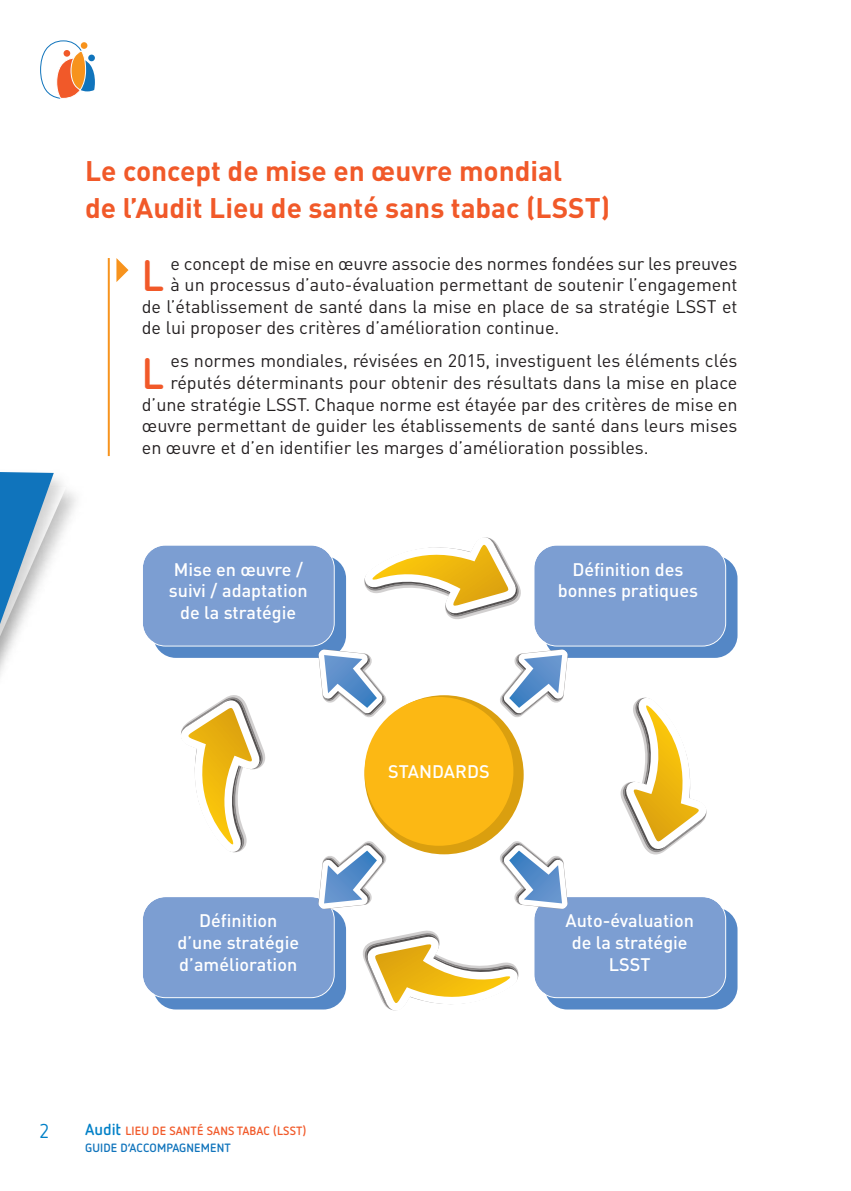
<style>
.page{position:relative;width:851px;height:1191px;background:#fff}
.page>*{position:absolute;margin:0;border:0;box-sizing:border-box;transform-origin:0 0}
.t1{font:700 43.6px "Netto Pro";color:#f15929}
.t2{font:700 28px/36.4px "DIN";color:#f15929}
.t3{font:20px "Netto OT";color:#0080c7}
.t4{font:18px "DIN";color:#231f20}
.t5{font:500 18px/21.6px "DIN";color:#fff;text-align:center}
.t6{font:700 12px/16.8px "Netto Pro";letter-spacing:.01em;color:#f15929}
.s1{font-size:16px;color:#0080c7}
.s2{color:#1074bc}
</style>
<div class="page">
<svg style="left:40px;top:41px;width:55px;height:58px"></svg>
<div style="left:81px;top:42px;width:6px;height:7px;background:#f7931d;border-radius:50%"></div>
<div style="left:64px;top:50px;width:6px;height:7px;background:#f15929;border-radius:50%"></div>
<div style="left:88px;top:55px;width:7px;height:6px;background:#1074bc;border-radius:50%"></div>
<hr style="left:108px;top:258px;width:2px;height:198px;background:#f7931d">
<svg style="left:116px;top:258px;width:12px;height:24px"></svg>
<svg style="left:0;top:472px;width:66px;height:210px"></svg>
<div style="left:153px;top:556px;width:193px;height:102px;background:#5487c6;border-radius:23px"></div>
<div style="left:143px;top:545px;width:190px;height:100px;background:#7c9ed2;border-radius:23px"></div>
<div style="left:142px;top:544px;width:192px;height:102px;border:2px solid #fff;border-radius:24px"></div>
<div style="left:544px;top:556px;width:193px;height:102px;background:#5487c6;border-radius:23px"></div>
<div style="left:534px;top:545px;width:191px;height:100px;background:#7c9ed2;border-radius:23px"></div>
<div style="left:533px;top:544px;width:193px;height:102px;border:2px solid #fff;border-radius:24px"></div>
<div style="left:153px;top:907px;width:193px;height:102px;background:#5487c6;border-radius:23px"></div>
<div style="left:143px;top:897px;width:190px;height:100px;background:#7c9ed2;border-radius:23px"></div>
<div style="left:142px;top:896px;width:192px;height:102px;border:2px solid #fff;border-radius:24px"></div>
<div style="left:544px;top:907px;width:193px;height:102px;background:#5487c6;border-radius:23px"></div>
<div style="left:534px;top:897px;width:191px;height:100px;background:#7c9ed2;border-radius:23px"></div>
<div style="left:533px;top:896px;width:193px;height:102px;border:2px solid #fff;border-radius:24px"></div>
<div style="left:364px;top:695px;width:159px;height:159px;background:#da9f0f;border-radius:50%"></div>
<div style="left:364px;top:697px;width:149px;height:148px;background:#fcb814;border-radius:50%"></div>
<svg style="left:364px;top:537px;width:157px;height:82px"></svg>
<svg style="left:620px;top:697px;width:86px;height:158px"></svg>
<svg style="left:181px;top:695px;width:85px;height:158px"></svg>
<svg style="left:363px;top:930px;width:156px;height:81px"></svg>
<svg style="left:318px;top:649px;width:69px;height:69px"></svg>
<svg style="left:499px;top:649px;width:68px;height:69px"></svg>
<svg style="left:500px;top:841px;width:67px;height:68px"></svg>
<svg style="left:318px;top:841px;width:69px;height:68px"></svg>
<h2 class="t2" style="left:85px;top:153px;width:526px">Le concept de mise en œuvre mondial<br>de l’Audit Lieu de santé sans tabac (LSST)</h2>
<h1 class="t1" style="left:142px;top:261px;width:24px">L</h1>
<p class="t4" style="left:170px;top:253px;width:568px">e concept de mise en œuvre associe des normes fondées sur les preuves</p>
<p class="t4" style="left:170px;top:274px;width:568px">à un processus d’auto-évaluation permettant de soutenir l’engagement</p>
<p class="t4" style="left:142px;top:296px;width:597px">de l’établissement de santé dans la mise en place de sa stratégie LSST et</p>
<p class="t4" style="left:142px;top:318px;width:419px">de lui proposer des critères d’amélioration continue.</p>
<h1 class="t1" style="left:142px;top:358px;width:24px">L</h1>
<p class="t4" style="left:170px;top:351px;width:568px">es normes mondiales, révisées en 2015, investiguent les éléments clés</p>
<p class="t4" style="left:170px;top:372px;width:568px">réputés déterminants pour obtenir des résultats dans la mise en place</p>
<p class="t4" style="left:142px;top:394px;width:597px">d’une stratégie LSST. Chaque norme est étayée par des critères de mise en</p>
<p class="t4" style="left:142px;top:415px;width:597px">œuvre permettant de guider les établissements de santé dans leurs mises</p>
<p class="t4" style="left:142px;top:437px;width:508px">en œuvre et d’en identifier les marges d’amélioration possibles.</p>
<p class="t5" style="left:169px;top:558px;width:140px">Mise en œuvre / suivi / adaptation de la stratégie</p>
<p class="t5" style="left:557px;top:558px;width:142px">Définition des bonnes pratiques</p>
<p class="t5" style="left:388px;top:760px;width:103px">STANDARDS</p>
<p class="t5" style="left:177px;top:910px;width:123px">Définition d’une stratégie d’amélioration</p>
<p class="t5" style="left:565px;top:910px;width:130px">Auto-évaluation de la stratégie<br>LSST</p>
<p class="t3" style="left:40px;top:1124px;width:11px">2</p>
<p class="t6" style="left:85px;top:1124px;width:223px"><span class="s1">Audit</span> LIEU DE SANTÉ SANS TABAC (LSST)<br><span class="s2">GUIDE D’ACCOMPAGNEMENT</span></p>
</div>
